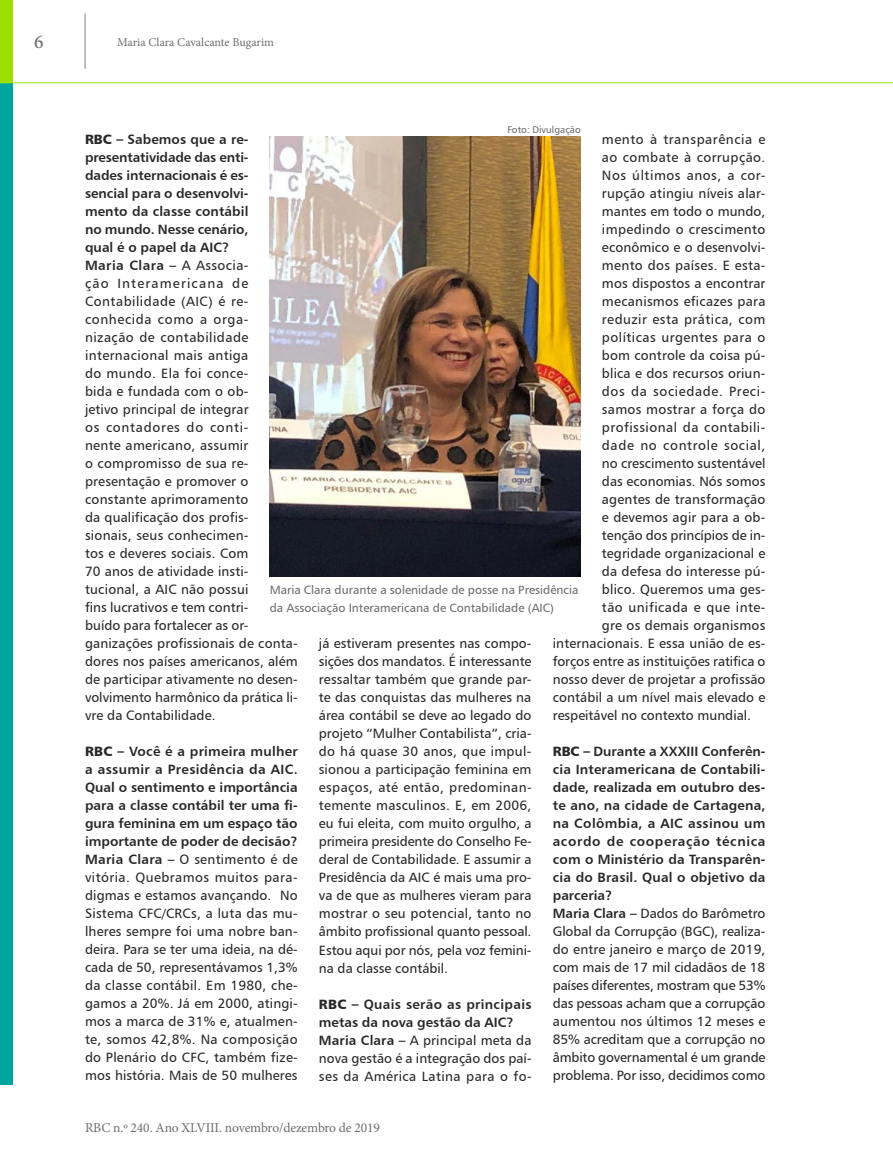
<style>
.page{position:relative;width:893px;height:1170px;background:#fff}
.page>*{position:absolute;margin:0;border:0;box-sizing:border-box;transform-origin:0 0}
.t1{font:500 19.5px "Minion Pro";color:#6d6e71}
.t2{font:13.5px/18px "Humanist 777 BT Roman B";letter-spacing:.01em;color:#292829;text-align:justify}
.t3{font:13.5px/18px "Humanist 777 BT Bold B";color:#292829;text-align:justify}
.t4{font:13.5px "Humanist 777 BT Roman B";letter-spacing:.035em;color:#292829}
.t5{font:13.5px/18px "Humanist 777 BT Bold B";letter-spacing:.02em;color:#292829}
.t6{font:13.5px "Minion Pro";letter-spacing:-.01em;color:#6d6e71}
.t7{font:13.5px "Humanist 777 BT Roman B";letter-spacing:.03em;color:#292829}
.t8{font:13.5px "Humanist 777 BT Roman B";letter-spacing:.045em;color:#292829}
.t9{font:13.5px "Humanist 777 BT Roman B";letter-spacing:.04em;color:#292829}
.t10{font:13.5px "Humanist 777 BT Roman B";letter-spacing:-.01em;color:#292829}
.t11{font:12px/18px "Humanist 777 BT Roman B";color:#6d6e71}
.t12{font:12px "Minion Pro";color:#6d6e71}
.t13{font:9.75px "Humanist 777 BT Roman B";color:#6d6e71}
.s1{font-family:"Humanist 777 BT Black B"}
.s2{font-family:"Humanist 777 BT Bold B"}
.s3{font-family:"Humanist 777 BT Roman B"}
</style>
<div class="page">
<hr style="left:85px;top:14px;width:1px;height:55px;background:#808285">
<div style="left:0;top:82px;width:13px;height:1002px;background:#00a59e"></div>
<div style="left:0;top:0;width:13px;height:82px;background:#9ddf00"></div>
<hr style="left:0;top:82px;width:893px;height:1px;background:#9ddf00">
<img style="left:270px;top:136px;width:311px;height:440px">
<h1 class="t1" style="left:34px;top:29px;width:11px">6</h1>
<p class="t12" style="left:117px;top:34px;width:158px">Maria Clara Cavalcante Bugarim</p>
<p class="t13" style="left:508px;top:123px;width:75px">Foto: Divulgação</p>
<p class="t9" style="left:602px;top:131px;width:165px">mento à transparência e</p>
<p class="t7" style="left:602px;top:149px;width:165px">ao combate à corrupção.</p>
<p class="t9" style="left:602px;top:167px;width:165px">Nos últimos anos, a cor-</p>
<p class="t2" style="left:602px;top:184px;width:165px">rupção atingiu níveis alar-</p>
<p class="t2" style="left:602px;top:202px;width:165px">mantes em todo o mundo,</p>
<p class="t2" style="left:602px;top:220px;width:165px">impedindo o crescimento</p>
<p class="t2" style="left:602px;top:238px;width:165px">econômico e o desenvolvi-</p>
<p class="t2" style="left:602px;top:256px;width:165px">mento dos países. E esta-</p>
<p class="t2" style="left:602px;top:274px;width:165px">mos dispostos a encontrar</p>
<p class="t2" style="left:602px;top:292px;width:165px">mecanismos eficazes para</p>
<p class="t7" style="left:602px;top:311px;width:165px">reduzir esta prática, com</p>
<p class="t4" style="left:602px;top:329px;width:165px">políticas urgentes para o</p>
<p class="t2" style="left:602px;top:346px;width:165px">bom controle da coisa pú-</p>
<p class="t2" style="left:602px;top:364px;width:165px">blica e dos recursos oriun-</p>
<p class="t8" style="left:602px;top:383px;width:165px">dos da sociedade. Preci-</p>
<p class="t2" style="left:602px;top:400px;width:165px">samos mostrar a força do</p>
<p class="t4" style="left:602px;top:419px;width:165px">profissional da contabili-</p>
<p class="t8" style="left:602px;top:437px;width:165px">dade no controle social,</p>
<p class="t2" style="left:602px;top:454px;width:165px">no crescimento sustentável</p>
<p class="t2" style="left:602px;top:472px;width:165px">das economias. Nós somos</p>
<p class="t2" style="left:602px;top:490px;width:165px">agentes de transformação</p>
<p class="t2" style="left:602px;top:508px;width:165px">e devemos agir para a ob-</p>
<p class="t2" style="left:602px;top:526px;width:165px">tenção dos princípios de in-</p>
<p class="t2" style="left:602px;top:544px;width:165px">tegridade organizacional e</p>
<p class="t2" style="left:602px;top:562px;width:165px">da defesa do interesse pú-</p>
<p class="t2" style="left:602px;top:580px;width:165px">blico. Queremos uma ges-</p>
<p class="t4" style="left:602px;top:599px;width:165px">tão unificada e que inte-</p>
<p class="t2" style="left:602px;top:616px;width:165px">gre os demais organismos</p>
<p class="t2" style="left:553px;top:634px;width:214px">internacionais. E essa união de es-</p>
<p class="t10" style="left:553px;top:653px;width:214px">forços entre as instituições ratifica o</p>
<p class="t2" style="left:553px;top:670px;width:214px">nosso dever de projetar a profissão</p>
<p class="t2" style="left:553px;top:688px;width:214px">contábil a um nível mais elevado e</p>
<p class="t2" style="left:553px;top:706px;width:200px">respeitável no contexto mundial.</p>
<p class="t3" style="left:553px;top:742px;width:214px"><span class="s1">RBC –</span> Durante a XXXIII Conferên&shy;cia Interamericana de Contabili&shy;dade, realizada em outubro des&shy;te ano, na cidade de Cartagena, na Colômbia, a AIC assinou um acordo de cooperação técnica com o Ministério da Transparên&shy;cia do Brasil. Qual o objetivo da parceria?</p>
<p class="t2" style="left:553px;top:904px;width:214px"><span class="s2">Maria Clara –</span> Dados do Barômetro Global da Corrupção (BGC), realiza&shy;do entre janeiro e março de 2019, com mais de 17 mil cidadãos de 18 países diferentes, mostram que 53% das pessoas acham que a corrupção aumentou nos últimos 12 meses e 85% acreditam que a corrupção no âmbito governamental é um grande problema. Por isso, decidimos como</p>
<p class="t3" style="left:85px;top:130px;width:165px;text-align:left"><span class="s1">RBC –</span> Sabemos que a re&shy;presentatividade das enti&shy;dades internacionais é es&shy;sencial para o desenvolvi&shy;mento da classe contábil no mundo. Nesse cenário, qual é o papel da AIC?<br>Maria Clara – <span class="s3">A Associa-</span></p>
<p class="t2" style="left:85px;top:274px;width:214px;text-align:left">ção Interamericana de<br>Contabilidade (AIC) é re&shy;conhecida como a orga&shy;nização de contabilidade internacional mais antiga<br>do mundo. Ela foi conce-<br>bida e fundada com o ob-<br>jetivo principal de integrar<br>os contadores do conti-<br>nente americano, assumir<br>o compromisso de sua re&shy;presentação e promover o constante aprimoramento<br>da qualificação dos profis&shy;sionais, seus conhecimen-<br>tos e deveres sociais. Com<br>70 anos de atividade insti&shy;tucional, a AIC não possui<br>fins lucrativos e tem contri-<br>buído para fortalecer as or&shy;ganizações profissionais de conta&shy;dores nos países americanos, além de participar ativamente no desen&shy;volvimento harmônico da prática li&shy;vre da Contabilidade.</p>
<p class="t3" style="left:85px;top:742px;width:214px"><span class="s1">RBC –</span> Você é a primeira mulher a assumir a Presidência da AIC.<br>Qual o sentimento e importância para a classe contábil ter uma fi&shy;gura feminina em um espaço tão importante de poder de decisão?</p>
<p class="t2" style="left:85px;top:850px;width:214px"><span class="s2">Maria Clara –</span> O sentimento é de vitória. Quebramos muitos para&shy;digmas e estamos avançando. No Sistema CFC/CRCs, a luta das mu&shy;lheres sempre foi uma nobre ban&shy;deira. Para se ter uma ideia, na dé&shy;cada de 50, representávamos 1,3% da classe contábil. Em 1980, che&shy;gamos a 20%. Já em 2000, atingi&shy;mos a marca de 31% e, atualmen&shy;te, somos 42,8%. Na composição do Plenário do CFC, também fize&shy;mos história. Mais de 50 mulheres</p>
<p class="t11" style="left:270px;top:581px;width:310px">Maria Clara durante a solenidade de posse na Presidência da Associação Interamericana de Contabilidade (AIC)</p>
<p class="t2" style="left:319px;top:634px;width:214px">já estiveram presentes nas compo&shy;sições dos mandatos. É interessante ressaltar também que grande par&shy;te das conquistas das mulheres na área contábil se deve ao legado do projeto “Mulher Contabilista”, cria&shy;do há quase 30 anos, que impul&shy;sionou a participação feminina em espaços, até então, predominan&shy;temente masculinos. E, em 2006, eu fui eleita, com muito orgulho, a primeira presidente do Conselho Fe&shy;deral de Contabilidade. E assumir a Presidência da AIC é mais uma pro&shy;va de que as mulheres vieram para mostrar o seu potencial, tanto no âmbito profissional quanto pessoal.<br>Estou aqui por nós, pela voz femini&shy;na da classe contábil.</p>
<p class="t5" style="left:319px;top:994px;width:214px"><span class="s1">RBC –</span> Quais serão as principais metas da nova gestão da AIC?</p>
<p class="t2" style="left:319px;top:1030px;width:214px"><span class="s2">Maria Clara –</span> A principal meta da nova gestão é a integração dos paí&shy;ses da América Latina para o fo-</p>
<p class="t6" style="left:85px;top:1118px;width:296px">RBC n.º 240. Ano XLVIII. novembro/dezembro de 2019</p>
</div>
